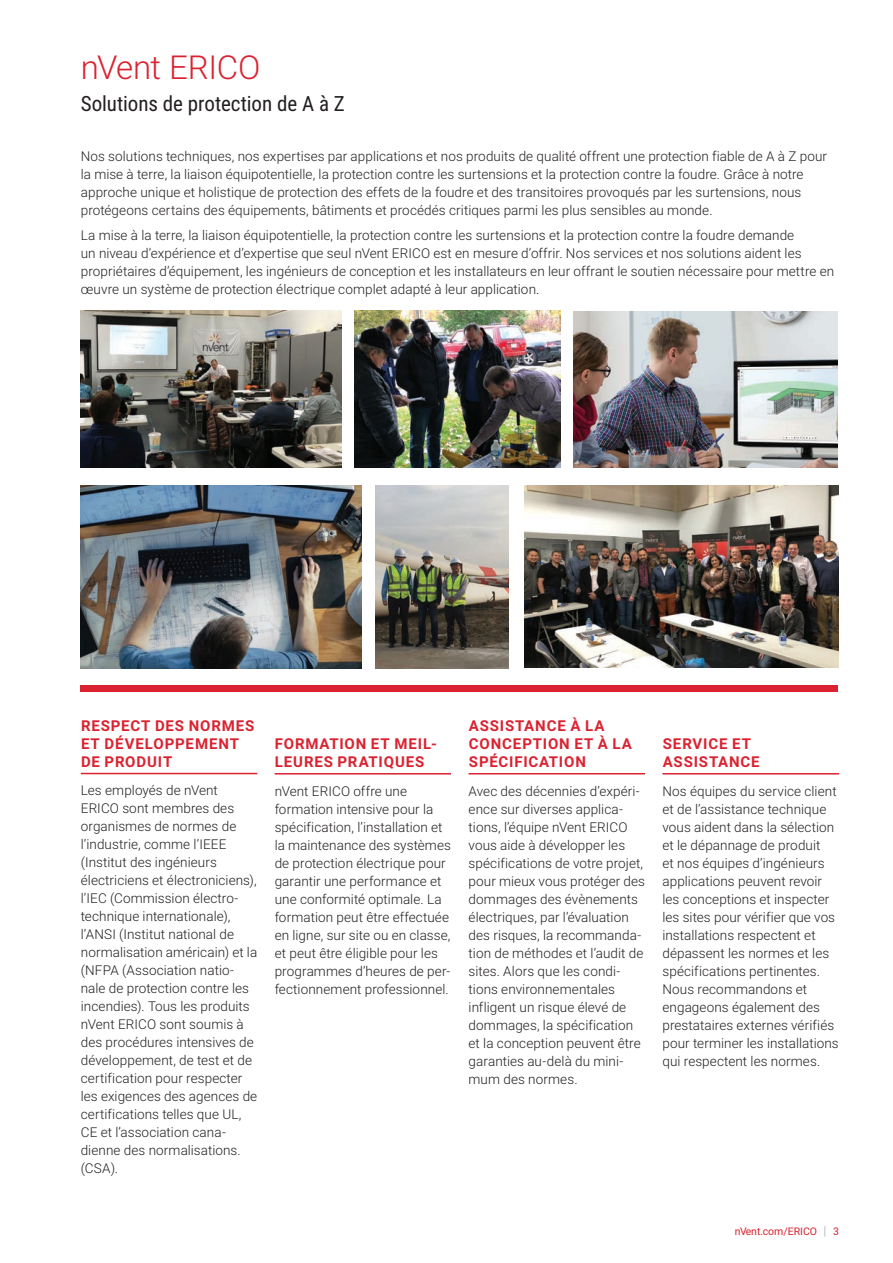
<style>
.page{position:relative;width:893px;height:1263px;background:#fff}
.page>*{position:absolute;margin:0;border:0;box-sizing:border-box;transform-origin:0 0}
.t1{font:300 33px "Roboto";letter-spacing:-.015em;color:#db2230}
.Subheader{font:21px "Roboto Condensed";letter-spacing:-.005em;color:#231f20}
.Subheading_Level_1{font:700 15px/18px "Roboto";letter-spacing:.055em;color:#db2230}
.Body_Text{font:300 13.5px/18px "Roboto";letter-spacing:.005em;color:#231f20}
.t2{font:10.5px "Roboto";color:#db2230}
.s1{font-weight:300;font-size:12.6px;color:#8f959e}
</style>
<div class="page">
<hr style="left:81px;top:773px;width:176px;height:1px;background:#db2230">
<hr style="left:275px;top:773px;width:176px;height:1px;background:#db2230">
<hr style="left:469px;top:773px;width:176px;height:1px;background:#db2230">
<hr style="left:662px;top:773px;width:177px;height:1px;background:#db2230">
<hr style="left:0;top:0;width:1px;height:1263px;background:#db2230">
<div style="left:81px;top:686px;width:757px;height:6px;background:#db2230"></div>
<img style="left:81px;top:311px;width:261px;height:157px">
<img style="left:355px;top:311px;width:205px;height:157px">
<img style="left:376px;top:486px;width:133px;height:182px">
<img style="left:524px;top:486px;width:314px;height:181px">
<img style="left:81px;top:486px;width:281px;height:182px">
<img style="left:574px;top:311px;width:264px;height:157px">
<p class="t1" style="left:81px;top:44px;width:181px">nVent ERICO</p>
<p class="Subheader" style="left:81px;top:89px;width:266px">Solutions de protection de A à Z</p>
<p class="Body_Text" style="left:81px;top:147px;width:748px">Nos solutions techniques, nos expertises par applications et nos produits de qualité offrent une protection fiable de A à Z pour la mise à terre, la liaison équipotentielle, la protection contre les surtensions et la protection contre la foudre. Grâce à notre approche unique et holistique de protection des effets de la foudre et des transitoires provoqués par les surtensions, nous protégeons certains des équipements, bâtiments et procédés critiques parmi les plus sensibles au monde.</p>
<p class="Body_Text" style="left:81px;top:225px;width:755px">La mise à la terre, la liaison équipotentielle, la protection contre les surtensions et la protection contre la foudre demande<br>un niveau d’expérience et d’expertise que seul nVent ERICO est en mesure d’offrir. Nos services et nos solutions aident les propriétaires d’équipement, les ingénieurs de conception et les installateurs en leur offrant le soutien nécessaire pour mettre en œuvre un système de protection électrique complet adapté à leur application.</p>
<p class="Subheading_Level_1" style="left:81px;top:716px;width:175px">RESPECT DES NORMES<br>ET DÉVELOPPEMENT<br>DE PRODUIT</p>
<p class="Body_Text" style="left:81px;top:781px;width:178px">Les employés de nVent<br>ERICO sont membres des organismes de normes de l’industrie, comme l’IEEE (Institut des ingénieurs électriciens et électroniciens), l’IEC (Commission électro&shy;technique internationale), l’ANSI (Institut national de normalisation américain) et la (NFPA (Association natio&shy;nale de protection contre les incendies). Tous les produits nVent ERICO sont soumis à des procédures intensives de développement, de test et de certification pour respecter les exigences des agences de certifications telles que UL,<br>CE et l’association cana&shy;dienne des normalisations. (CSA).</p>
<p class="Subheading_Level_1" style="left:275px;top:734px;width:163px">FORMATION ET MEIL-<br>LEURES PRATIQUES</p>
<p class="Body_Text" style="left:275px;top:781px;width:178px">nVent ERICO offre une formation intensive pour la spécification, l’installation et la maintenance des systèmes de protection électrique pour garantir une performance et une conformité optimale. La formation peut être effectuée en ligne, sur site ou en classe, et peut être éligible pour les programmes d’heures de per&shy;fectionnement professionnel.</p>
<p class="Subheading_Level_1" style="left:469px;top:716px;width:165px">ASSISTANCE À LA<br>CONCEPTION ET À LA<br>SPÉCIFICATION</p>
<p class="Body_Text" style="left:469px;top:781px;width:178px">Avec des décennies d’expéri&shy;ence sur diverses applica&shy;tions, l’équipe nVent ERICO vous aide à développer les spécifications de votre projet, pour mieux vous protéger des dommages des évènements électriques, par l’évaluation des risques, la recommanda&shy;tion de méthodes et l’audit de sites. Alors que les condi&shy;tions environnementales infligent un risque élevé de dommages, la spécification et la conception peuvent être garanties au-delà du mini&shy;mum des normes.</p>
<p class="Subheading_Level_1" style="left:663px;top:734px;width:98px">SERVICE ET<br>ASSISTANCE</p>
<p class="Body_Text" style="left:662px;top:781px;width:178px">Nos équipes du service client et de l’assistance technique vous aident dans la sélection et le dépannage de produit<br>et nos équipes d’ingénieurs applications peuvent revoir les conceptions et inspecter les sites pour vérifier que vos installations respectent et dépassent les normes et les spécifications pertinentes.<br>Nous recommandons et engageons également des prestataires externes vérifiés pour terminer les installations qui respectent les normes.</p>
<p class="t2" style="left:735px;top:1223px;width:106px">nVent.com/ERICO <span class="s1">|</span> 3</p>
</div>
